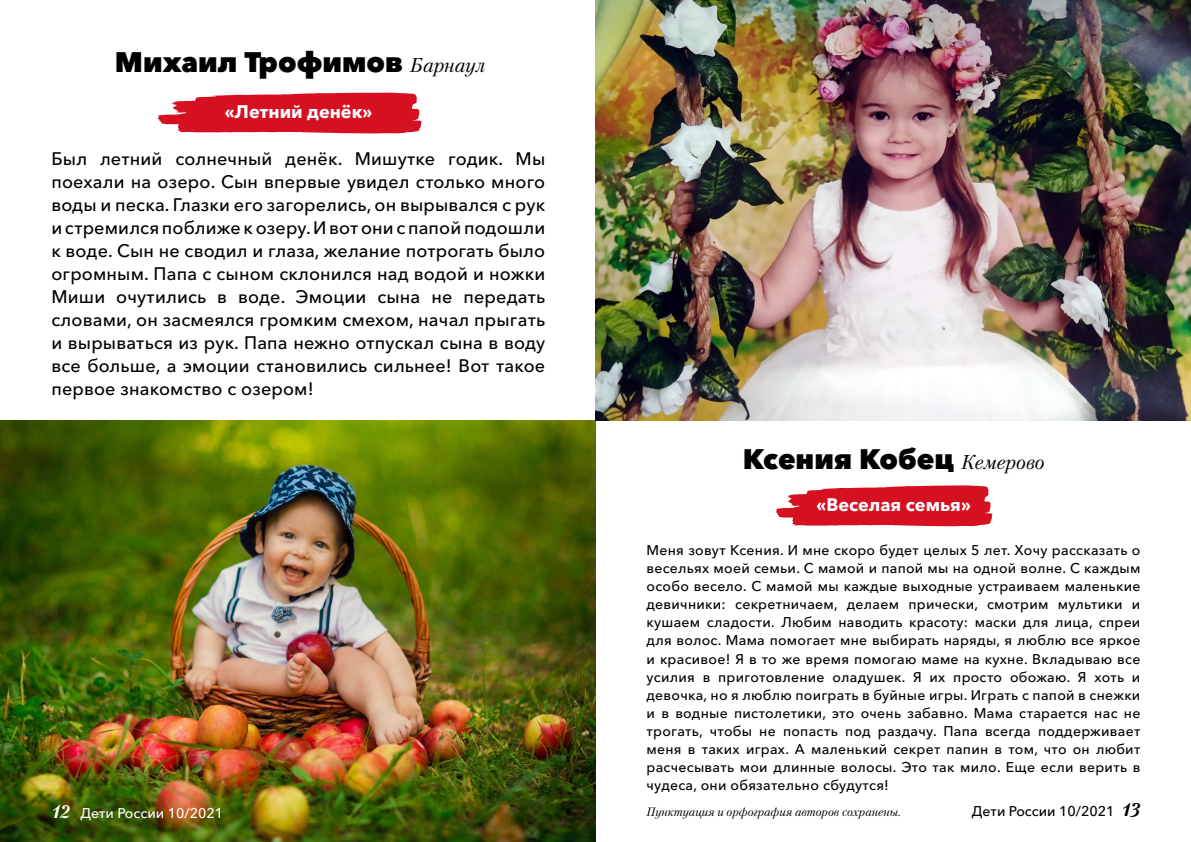
<style>
.page{position:relative;width:1191px;height:842px;background:#fff}
.page>*{position:absolute;margin:0;border:0;box-sizing:border-box;transform-origin:0 0}
.t1{font:800 28px "Avenir Next Cyr";color:#000}
.t2{font:500 18px/23px "Avenir Next Cyr";letter-spacing:.01em;color:#000;text-align:justify}
.t3{font:700 18px "Avenir Next Cyr";color:#fff}
.t4{font:500 14px/18px "Avenir Next Cyr";letter-spacing:.02em;color:#000;text-align:justify}
.t5{font:500 14px "Avenir Next Cyr";color:#fff}
.t6{font:500 14px "Avenir Next Cyr";color:#000}
.t7{font:italic 12px "Petersburg C";color:#000}
.s1{font-family:"Petersburg C";font-weight:400;font-style:italic;font-size:20px}
.s2{font-family:"Petersburg C";font-weight:700;font-style:italic;font-size:18px}
</style>
<div class="page">
<svg style="left:157px;top:92px;width:265px;height:42px;background:#db3745"></svg>
<img style="left:0;top:420px;width:595px;height:422px">
<img style="left:595px;top:0;width:596px;height:420px">
<svg style="left:775px;top:485px;width:218px;height:42px;background:#dc3846"></svg>
<h1 class="t1" style="left:115px;top:45px;width:372px">Михаил Трофимов <span class="s1">Барнаул</span></h1>
<p class="t3" style="left:225px;top:101px;width:149px">«Летний денёк»</p>
<p class="t2" style="left:51px;top:147px;width:495px">Был летний солнечный денёк. Мишутке годик. Мы поехали на озеро. Сын впервые увидел столько много воды и песка. Глазки его загорелись, он вырывался с рук и стремился поближе к озеру. И вот они с папой подошли к воде. Сын не сводил и глаза, желание потрогать было огромным. Папа с сыном склонился над водой и ножки Миши очутились в воде. Эмоции сына не передать словами, он засмеялся громким смехом, начал прыгать и вырываться из рук. Папа нежно отпускал сына в воду все больше, а эмоции становились сильнее! Вот такое первое знакомство с озером!</p>
<h1 class="t1" style="left:742px;top:442px;width:303px">Ксения Кобец <span class="s1">Кемерово</span></h1>
<p class="t3" style="left:816px;top:494px;width:156px">«Веселая семья»</p>
<p class="t4" style="left:646px;top:541px;width:495px">Меня зовут Ксения. И мне скоро будет целых 5 лет. Хочу рассказать о весельях моей семьи. С мамой и папой мы на одной волне. С каждым особо весело. С мамой мы каждые выходные устраиваем маленькие девичники: секретничаем, делаем прически, смотрим мультики и кушаем сладости. Любим наводить красоту: маски для лица, спреи для волос. Мама помогает мне выбирать наряды, я люблю все яркое и красивое! Я в то же время помогаю маме на кухне. Вкладываю все усилия в приготовление оладушек. Я их просто обожаю. Я хоть и девочка, но я люблю поиграть в буйные игры. Играть с папой в снежки и в водные пистолетики, это очень забавно. Мама старается нас не трогать, чтобы не попасть под раздачу. Папа всегда поддерживает меня в таких играх. А маленький секрет папин в том, что он любит расчесывать мои длинные волосы. Это так мило. Еще если верить в чудеса, они обязательно сбудутся!</p>
<p class="t5" style="left:51px;top:805px;width:173px"><span class="s2">12</span> Дети России 10/2021</p>
<p class="t7" style="left:646px;top:805px;width:256px">Пунктуация и орфография авторов сохранены.</p>
<p class="t6" style="left:972px;top:803px;width:170px">Дети России 10/2021 <span class="s2">13</span></p>
</div>
